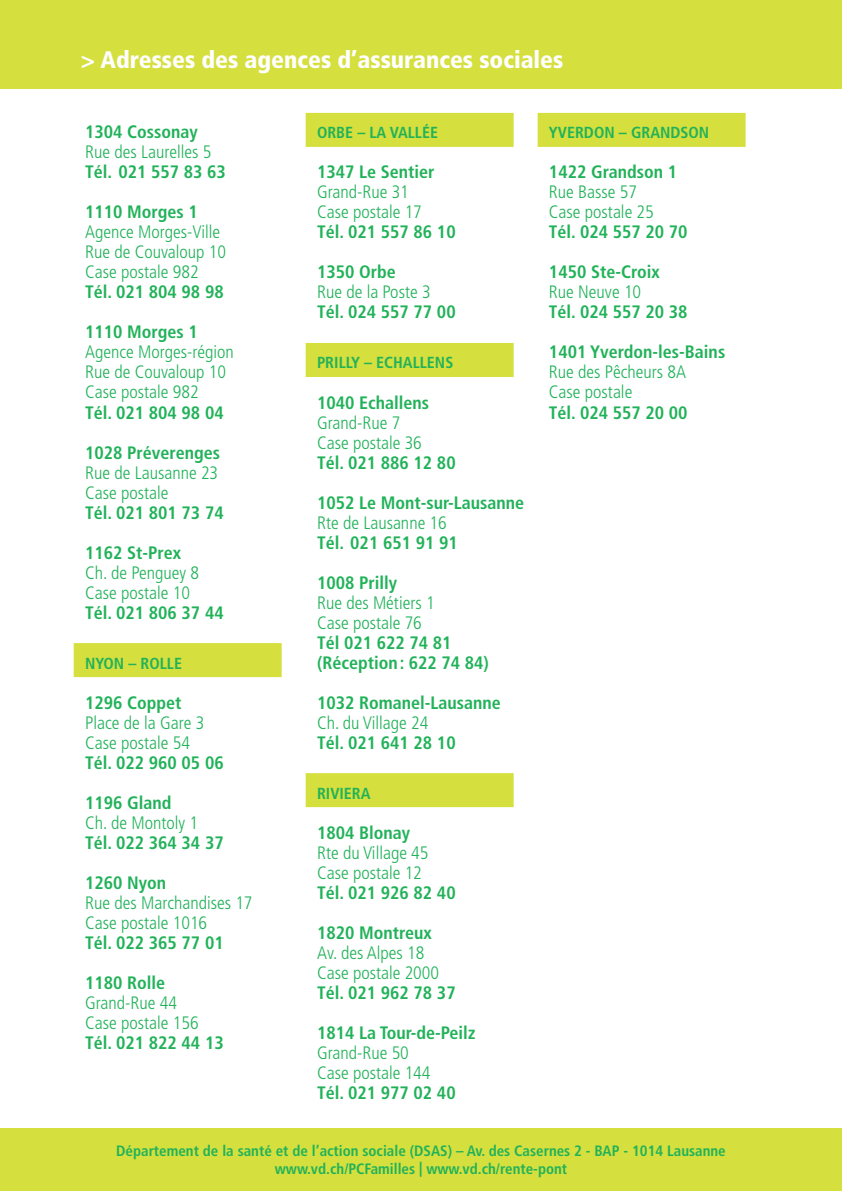
<style>
.page{position:relative;width:842px;height:1191px;background:#fff}
.page>*{position:absolute;margin:0;border:0;box-sizing:border-box;transform-origin:0 0}
.t1{font:900 condensed 24px "Frutiger";color:#fff}
.t2{font:700 condensed 18px/20px "Frutiger";color:#21b259}
.t3{font:300 condensed 18px "Frutiger";color:#21b259}
.t4{font:700 condensed 16px "Frutiger";color:#21b259}
.t5{font:700 condensed 15px "Frutiger";color:#21b259}
.s1{font-weight:900}
</style>
<div class="page">
<div style="left:0;top:0;width:842px;height:88px;background:#d5df3e"></div>
<div style="left:74px;top:643px;width:208px;height:34px;background:#d5df3e"></div>
<div style="left:306px;top:113px;width:208px;height:34px;background:#d5df3e"></div>
<div style="left:306px;top:343px;width:208px;height:34px;background:#d5df3e"></div>
<div style="left:306px;top:773px;width:208px;height:34px;background:#d5df3e"></div>
<div style="left:538px;top:113px;width:208px;height:34px;background:#d5df3e"></div>
<div style="left:0;top:1128px;width:842px;height:63px;background:#d5df3e"></div>
<p class="t1" style="left:81px;top:46px;width:484px">&gt; Adresses des agences d’assurances sociales</p>
<p class="t2" style="left:85px;top:122px;width:114px">1304 Cossonay</p>
<p class="t3" style="left:85px;top:142px;width:128px">Rue des Laurelles 5</p>
<p class="t2" style="left:85px;top:162px;width:142px">Tél. 021 557 83 63</p>
<p class="t2" style="left:85px;top:202px;width:114px">1110 Morges 1</p>
<p class="t3" style="left:85px;top:222px;width:137px">Agence Morges-Ville</p>
<p class="t3" style="left:85px;top:242px;width:142px">Rue de Couvaloup 10</p>
<p class="t3" style="left:85px;top:262px;width:115px">Case postale 982</p>
<p class="t2" style="left:85px;top:282px;width:140px">Tél. 021 804 98 98</p>
<p class="t2" style="left:85px;top:322px;width:114px">1110 Morges 1</p>
<p class="t3" style="left:85px;top:342px;width:150px">Agence Morges-région</p>
<p class="t3" style="left:85px;top:362px;width:142px">Rue de Couvaloup 10</p>
<p class="t3" style="left:85px;top:382px;width:115px">Case postale 982</p>
<p class="t2" style="left:85px;top:402px;width:140px">Tél. 021 804 98 04</p>
<p class="t2" style="left:85px;top:442px;width:136px">1028 Préverenges</p>
<p class="t3" style="left:85px;top:462px;width:135px">Rue de Lausanne 23</p>
<p class="t3" style="left:85px;top:482px;width:85px">Case postale</p>
<p class="t2" style="left:85px;top:502px;width:140px">Tél. 021 801 73 74</p>
<p class="t2" style="left:85px;top:542px;width:97px">1162 St-Prex</p>
<p class="t3" style="left:85px;top:562px;width:115px">Ch. de Penguey 8</p>
<p class="t3" style="left:85px;top:582px;width:106px">Case postale 10</p>
<p class="t2" style="left:85px;top:602px;width:140px">Tél. 021 806 37 44</p>
<p class="t4" style="left:85px;top:653px;width:98px">NYON – ROLLE</p>
<p class="t2" style="left:85px;top:692px;width:98px">1296 Coppet</p>
<p class="t3" style="left:85px;top:712px;width:121px">Place de la Gare 3</p>
<p class="t3" style="left:85px;top:732px;width:106px">Case postale 54</p>
<p class="t2" style="left:85px;top:752px;width:140px">Tél. 022 960 05 06</p>
<p class="t2" style="left:85px;top:792px;width:88px">1196 Gland</p>
<p class="t3" style="left:85px;top:812px;width:114px">Ch. de Montoly 1</p>
<p class="t2" style="left:85px;top:832px;width:140px">Tél. 022 364 34 37</p>
<p class="t2" style="left:85px;top:872px;width:83px">1260 Nyon</p>
<p class="t3" style="left:85px;top:892px;width:169px">Rue des Marchandises 17</p>
<p class="t3" style="left:85px;top:912px;width:124px">Case postale 1016</p>
<p class="t2" style="left:85px;top:932px;width:140px">Tél. 022 365 77 01</p>
<p class="t2" style="left:85px;top:972px;width:82px">1180 Rolle</p>
<p class="t3" style="left:85px;top:992px;width:93px">Grand-Rue 44</p>
<p class="t3" style="left:85px;top:1012px;width:115px">Case postale 156</p>
<p class="t2" style="left:85px;top:1032px;width:140px">Tél. 021 822 44 13</p>
<p class="t4" style="left:317px;top:123px;width:123px">ORBE – LA VALLÉE</p>
<p class="t2" style="left:317px;top:162px;width:119px">1347 Le Sentier</p>
<p class="t3" style="left:317px;top:182px;width:93px">Grand-Rue 31</p>
<p class="t3" style="left:317px;top:202px;width:106px">Case postale 17</p>
<p class="t2" style="left:317px;top:222px;width:140px">Tél. 021 557 86 10</p>
<p class="t2" style="left:317px;top:262px;width:80px">1350 Orbe</p>
<p class="t3" style="left:317px;top:282px;width:115px">Rue de la Poste 3</p>
<p class="t2" style="left:317px;top:302px;width:140px">Tél. 024 557 77 00</p>
<p class="t4" style="left:317px;top:353px;width:138px">PRILLY – ECHALLENS</p>
<p class="t2" style="left:317px;top:392px;width:114px">1040 Echallens</p>
<p class="t3" style="left:317px;top:412px;width:85px">Grand-Rue 7</p>
<p class="t3" style="left:317px;top:432px;width:106px">Case postale 36</p>
<p class="t2" style="left:317px;top:452px;width:140px">Tél. 021 886 12 80</p>
<p class="t2" style="left:317px;top:492px;width:209px">1052 Le Mont-sur-Lausanne</p>
<p class="t3" style="left:317px;top:512px;width:131px">Rte de Lausanne 16</p>
<p class="t2" style="left:317px;top:532px;width:142px">Tél. 021 651 91 91</p>
<p class="t2" style="left:317px;top:572px;width:82px">1008 Prilly</p>
<p class="t3" style="left:317px;top:592px;width:119px">Rue des Métiers 1</p>
<p class="t3" style="left:317px;top:612px;width:106px">Case postale 76</p>
<p class="t2" style="left:317px;top:632px;width:173px">Tél 021 622 74 81 (Réception: 622 74 84)</p>
<p class="t2" style="left:317px;top:692px;width:185px">1032 Romanel-Lausanne</p>
<p class="t3" style="left:317px;top:712px;width:113px">Ch. du Village 24</p>
<p class="t2" style="left:317px;top:732px;width:140px">Tél. 021 641 28 10</p>
<p class="t4" style="left:317px;top:783px;width:55px">RIVIERA</p>
<p class="t2" style="left:317px;top:822px;width:95px">1804 Blonay</p>
<p class="t3" style="left:317px;top:842px;width:113px">Rte du Village 45</p>
<p class="t3" style="left:317px;top:862px;width:106px">Case postale 12</p>
<p class="t2" style="left:317px;top:882px;width:140px">Tél. 021 926 82 40</p>
<p class="t2" style="left:317px;top:922px;width:116px">1820 Montreux</p>
<p class="t3" style="left:317px;top:942px;width:109px">Av. des Alpes 18</p>
<p class="t3" style="left:317px;top:962px;width:124px">Case postale 2000</p>
<p class="t2" style="left:317px;top:982px;width:140px">Tél. 021 962 78 37</p>
<p class="t2" style="left:317px;top:1022px;width:160px">1814 La Tour-de-Peilz</p>
<p class="t3" style="left:317px;top:1042px;width:93px">Grand-Rue 50</p>
<p class="t3" style="left:317px;top:1062px;width:115px">Case postale 144</p>
<p class="t2" style="left:317px;top:1082px;width:140px">Tél. 021 977 02 40</p>
<p class="t4" style="left:549px;top:123px;width:162px">YVERDON – GRANDSON</p>
<p class="t2" style="left:549px;top:162px;width:130px">1422 Grandson 1</p>
<p class="t3" style="left:549px;top:182px;width:90px">Rue Basse 57</p>
<p class="t3" style="left:549px;top:202px;width:106px">Case postale 25</p>
<p class="t2" style="left:549px;top:222px;width:140px">Tél. 024 557 20 70</p>
<p class="t2" style="left:549px;top:262px;width:112px">1450 Ste-Croix</p>
<p class="t3" style="left:549px;top:282px;width:94px">Rue Neuve 10</p>
<p class="t2" style="left:549px;top:302px;width:140px">Tél. 024 557 20 38</p>
<p class="t2" style="left:549px;top:342px;width:178px">1401 Yverdon-les-Bains</p>
<p class="t3" style="left:549px;top:362px;width:139px">Rue des Pêcheurs 8A</p>
<p class="t3" style="left:549px;top:382px;width:85px">Case postale</p>
<p class="t2" style="left:549px;top:402px;width:140px">Tél. 024 557 20 00</p>
<p class="t5" style="left:116px;top:1142px;width:611px">Département de la santé et de l’action sociale (DSAS) – Av. des Casernes 2 - BAP - 1014 Lausanne</p>
<p class="t5" style="left:275px;top:1160px;width:294px">www.vd.ch/PCFamilles <span class="s1">|</span> www.vd.ch/rente-pont</p>
</div>
